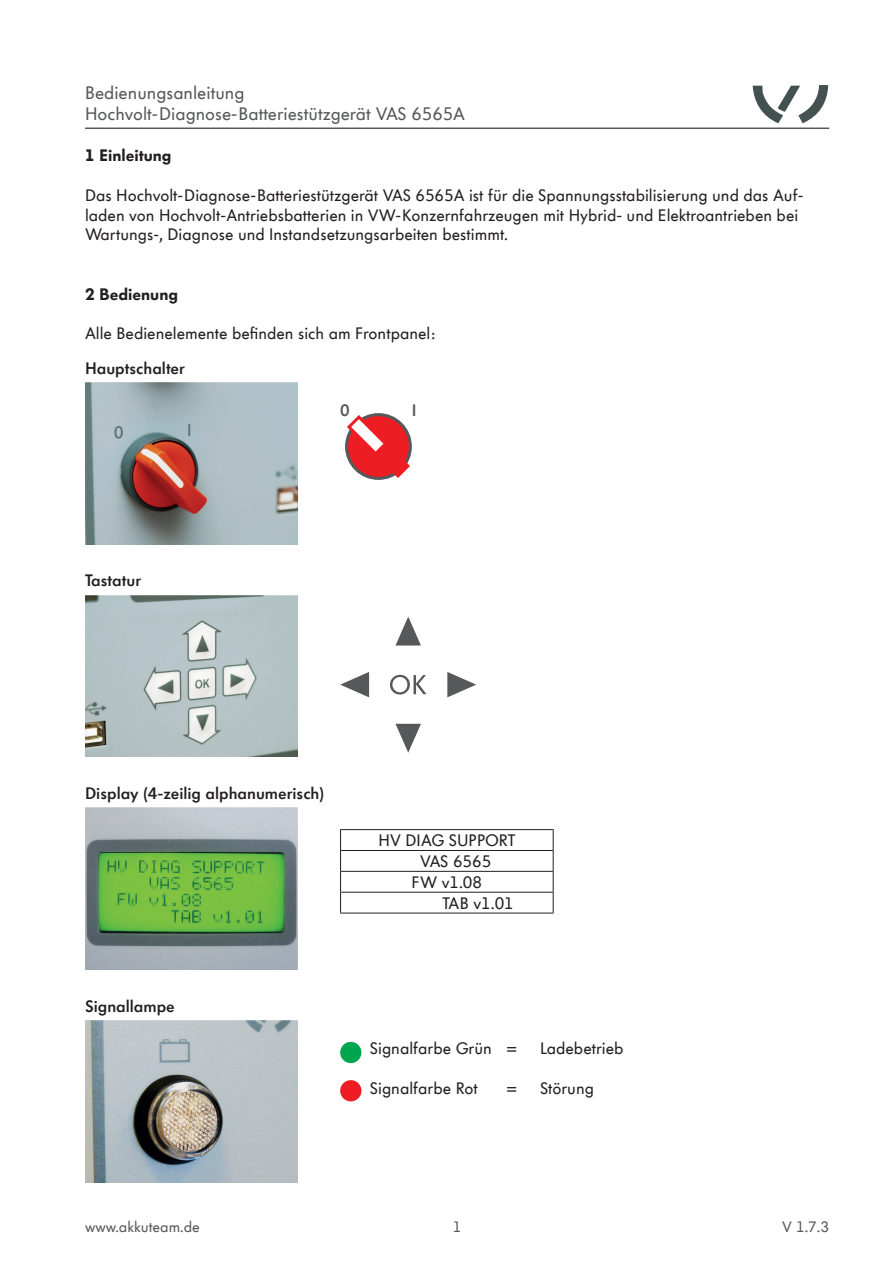
<style>
.page{position:relative;width:893px;height:1263px;background:#fff}
.page>*{position:absolute;margin:0;border:0;box-sizing:border-box;transform-origin:0 0}
.t1{font:18px/21.6px "VW Headline OT";color:#57585a}
.t2{font:16.5px/19.8px "VW Headline OT";color:#231f20}
.t3{font:600 16.5px "VW Headline OT";color:#231f20}
.t4{font:900 16.5px "VW Headline OT";color:#231f20}
.t5{font:600 16.5px "VW Headline OT";color:#57585a}
.t6{font:15px "VW Headline OT";color:#57585a}
</style>
<div class="page">
<hr style="left:85px;top:128px;width:744px;height:1px;background:#57585a">
<svg style="left:753px;top:85px;width:75px;height:38px"></svg>
<img style="left:85px;top:383px;width:213px;height:161px">
<img style="left:85px;top:595px;width:213px;height:162px">
<img style="left:85px;top:808px;width:213px;height:161px">
<img style="left:85px;top:1020px;width:213px;height:162px">
<svg style="left:395px;top:617px;width:26px;height:28px"></svg>
<svg style="left:395px;top:724px;width:26px;height:29px"></svg>
<svg style="left:447px;top:672px;width:29px;height:25px"></svg>
<svg style="left:340px;top:672px;width:29px;height:25px"></svg>
<svg style="left:390px;top:675px;width:36px;height:19px"></svg>
<hr style="left:340px;top:829px;width:214px;height:1px;background:#231f20">
<hr style="left:340px;top:850px;width:214px;height:1px;background:#231f20">
<hr style="left:340px;top:871px;width:214px;height:1px;background:#231f20">
<hr style="left:340px;top:892px;width:214px;height:1px;background:#231f20">
<svg style="left:340px;top:830px;width:1px;height:83px"></svg>
<svg style="left:553px;top:830px;width:1px;height:83px"></svg>
<hr style="left:340px;top:913px;width:214px;height:1px;background:#231f20">
<div style="left:340px;top:1042px;width:21px;height:21px;background:#00a54f;border-radius:50%"></div>
<div style="left:340px;top:1080px;width:21px;height:21px;background:#ee1d23;border-radius:50%"></div>
<svg style="left:345px;top:413px;width:67px;height:67px"></svg>
<p class="t1" style="left:85px;top:82px;width:382px">Bedienungsanleitung<br>Hochvolt-Diagnose-Batteriestützgerät VAS 6565A</p>
<p class="t4" style="left:85px;top:144px;width:88px">1 Einleitung</p>
<p class="t2" style="left:85px;top:186px;width:720px">Das Hochvolt-Diagnose-Batteriestützgerät VAS 6565A ist für die Spannungsstabilisierung und das Auf&shy;laden von Hochvolt-Antriebsbatterien in VW-Konzernfahrzeugen mit Hybrid- und Elektroantrieben bei<br>Wartungs-, Diagnose und Instandsetzungsarbeiten bestimmt.</p>
<p class="t4" style="left:85px;top:283px;width:95px">2 Bedienung</p>
<p class="t2" style="left:85px;top:324px;width:353px">Alle Bedienelemente befinden sich am Frontpanel:</p>
<p class="t3" style="left:85px;top:357px;width:101px">Hauptschalter</p>
<p class="t3" style="left:85px;top:570px;width:58px">Tastatur</p>
<p class="t5" style="left:340px;top:400px;width:11px">0</p>
<p class="t5" style="left:412px;top:400px;width:6px">I</p>
<p class="t3" style="left:85px;top:782px;width:241px">Display (4-zeilig alphanumerisch)</p>
<p class="t3" style="left:85px;top:995px;width:91px">Signallampe</p>
<p class="t2" style="left:378px;top:831px;width:138px">HV DIAG SUPPORT</p>
<p class="t2" style="left:420px;top:852px;width:73px">VAS 6565</p>
<p class="t2" style="left:412px;top:873px;width:72px">FW v1.08</p>
<p class="t2" style="left:442px;top:893px;width:73px">TAB v1.01</p>
<p class="t2" style="left:370px;top:1039px;width:149px">Signalfarbe Grün =</p>
<p class="t2" style="left:540px;top:1039px;width:85px">Ladebetrieb</p>
<p class="t2" style="left:370px;top:1078px;width:109px">Signalfarbe Rot</p>
<p class="t2" style="left:506px;top:1078px;width:13px">=</p>
<p class="t2" style="left:540px;top:1078px;width:55px">Störung</p>
<p class="t6" style="left:85px;top:1217px;width:116px">www.akkuteam.de</p>
<p class="t6" style="left:453px;top:1217px;width:10px">1</p>
<p class="t6" style="left:782px;top:1217px;width:49px">V 1.7.3</p>
</div>
